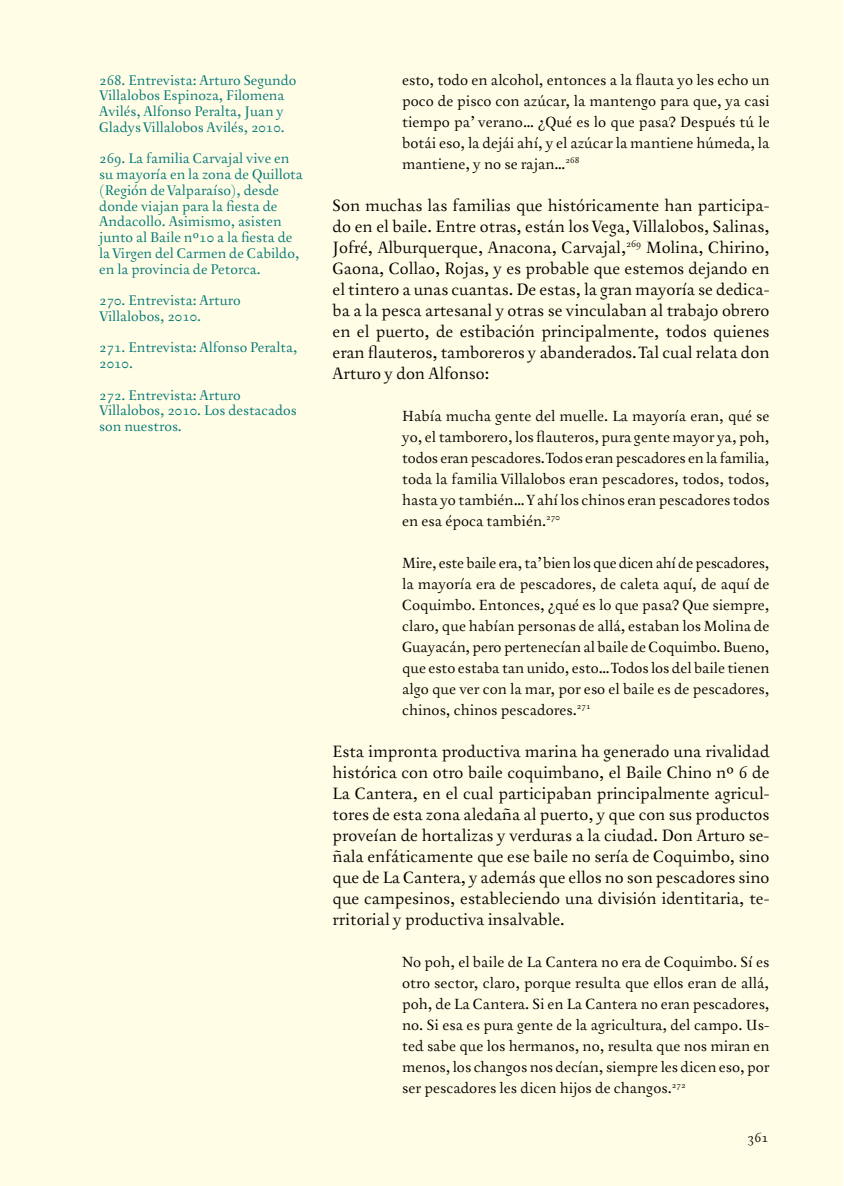
<style>
.page{position:relative;width:844px;height:1186px;background:#fff}
.page>*{position:absolute;margin:0;border:0;box-sizing:border-box;transform-origin:0 0}
.t1{font:17.5px/21px "Australis Pro";color:#000;text-align:justify}
.t2{font:15.75px/21px "Australis Pro";color:#000;text-align:justify}
.t3{font:14.88px/15.8px "Australis Pro";color:#007785}
.t4{font:14px "Australis Pro";color:#000}
</style>
<div class="page">
<div style="left:0;top:1px;width:842px;height:1185px;background:#fffde5"></div>
<p class="t3" style="left:99px;top:72px;width:198px">268. Entrevista: Arturo Segundo<br>Villalobos Espinoza, Filomena<br>Avilés, Alfonso Peralta, Juan y<br>Gladys Villalobos Avilés, 2010.</p>
<p class="t3" style="left:99px;top:151px;width:205px">269. La familia Carvajal vive en su mayoría en la zona de Quillota (Región de Valparaíso), desde donde viajan para la fiesta de<br>Andacollo. Asimismo, asisten junto al Baile nº10 a la fiesta de la Virgen del Carmen de Cabildo, en la provincia de Petorca.</p>
<p class="t3" style="left:99px;top:293px;width:143px">270. Entrevista: Arturo<br>Villalobos, 2010.</p>
<p class="t3" style="left:99px;top:340px;width:199px">271. Entrevista: Alfonso Peralta,<br>2010.</p>
<p class="t3" style="left:99px;top:387px;width:199px">272. Entrevista: Arturo<br>Villalobos, 2010. Los destacados son nuestros.</p>
<p class="t2" style="left:402px;top:69px;width:369px">esto, todo en alcohol, entonces a la flauta yo les echo un poco de pisco con azúcar, la mantengo para que, ya casi tiempo pa’ verano… ¿Qué es lo que pasa? Después tú le botái eso, la dejái ahí, y el azúcar la mantiene húmeda, la mantiene, y no se rajan…<sup>268</sup></p>
<p class="t1" style="left:332px;top:195px;width:438px">Son muchas las familias que históricamente han participa&shy;do en el baile. Entre otras, están los Vega, Villalobos, Salinas, Jofré, Alburquerque, Anacona, Carvajal,<sup>269</sup> Molina, Chirino, Gaona, Collao, Rojas, y es probable que estemos dejando en el tintero a unas cuantas. De estas, la gran mayoría se dedica&shy;ba a la pesca artesanal y otras se vinculaban al trabajo obrero en el puerto, de estibación principalmente, todos quienes eran flauteros, tamboreros y abanderados. Tal cual relata don Arturo y don Alfonso:</p>
<p class="t2" style="left:402px;top:405px;width:369px">Había mucha gente del muelle. La mayoría eran, qué se yo, el tamborero, los flauteros, pura gente mayor ya, poh, todos eran pescadores. Todos eran pescadores en la familia, toda la familia Villalobos eran pescadores, todos, todos, hasta yo también… Y ahí los chinos eran pescadores todos en esa época también.<sup>270</sup></p>
<p class="t2" style="left:402px;top:552px;width:369px">Mire, este baile era, ta’ bien los que dicen ahí de pescadores, la mayoría era de pescadores, de caleta aquí, de aquí de Coquimbo. Entonces, ¿qué es lo que pasa? Que siempre, claro, que habían personas de allá, estaban los Molina de Guayacán, pero pertenecían al baile de Coquimbo. Bueno, que esto estaba tan unido, esto… Todos los del baile tienen algo que ver con la mar, por eso el baile es de pescadores, chinos, chinos pescadores.<sup>271</sup></p>
<p class="t1" style="left:332px;top:741px;width:438px">Esta impronta productiva marina ha generado una rivalidad histórica con otro baile coquimbano, el Baile Chino nº 6 de La Cantera, en el cual participaban principalmente agricul&shy;tores de esta zona aledaña al puerto, y que con sus productos proveían de hortalizas y verduras a la ciudad. Don Arturo se&shy;ñala enfáticamente que ese baile no sería de Coquimbo, sino que de La Cantera, y además que ellos no son pescadores sino que campesinos, estableciendo una división identitaria, te&shy;rritorial y productiva insalvable.</p>
<p class="t2" style="left:402px;top:951px;width:369px">No poh, el baile de La Cantera no era de Coquimbo. Sí es otro sector, claro, porque resulta que ellos eran de allá, poh, de La Cantera. Si en La Cantera no eran pescadores, no. Si esa es pura gente de la agricultura, del campo. Us&shy;ted sabe que los hermanos, no, resulta que nos miran en menos, los changos nos decían, siempre les dicen eso, por ser pescadores les dicen hijos de changos.<sup>272</sup></p>
<p class="t4" style="left:747px;top:1130px;width:23px">361</p>
</div>
